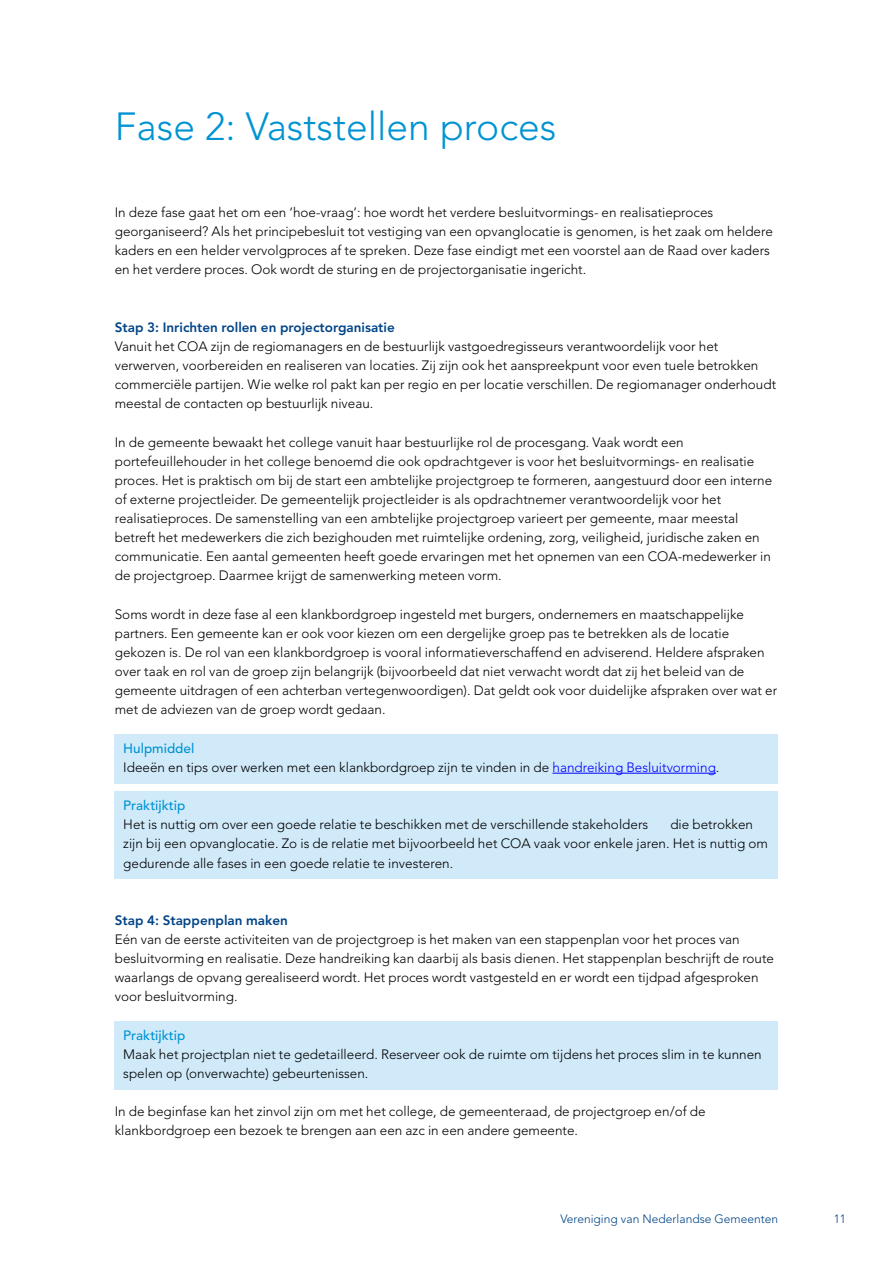
<style>
.page{position:relative;width:893px;height:1263px;background:#fff}
.page>*{position:absolute;margin:0;border:0;box-sizing:border-box;transform-origin:0 0}
.VNG_-_Titel_medium{font:300 39px "Avenir LT Std";color:#0093d3}
.VNG_-_Broodtekst{font:300 13.5px/19.2px "Avenir LT Std";color:#000}
.aceer{font:300 13.5px/19.2px "Avenir LT Std";color:#000}
.VNG_-_Tussenkop{font:800 13.5px "Avenir LT Std";color:#048}
.aceer_kop{font:500 13.5px "Avenir LT Std";color:#0093d3}
.t1{font:300 12px "Avenir LT Std";color:#048}
.s1{color:#00f}
</style>
<div class="page">
<div style="left:115px;top:734px;width:663px;height:30px;background:#d1eaf9"></div>
<div style="left:115px;top:753px;width:663px;height:31px;background:#d1eaf9"></div>
<hr style="left:552px;top:773px;width:164px;height:1px;background:#00f">
<div style="left:115px;top:791px;width:663px;height:31px;background:#d1eaf9"></div>
<div style="left:115px;top:810px;width:663px;height:69px;background:#d1eaf9"></div>
<div style="left:115px;top:1021px;width:663px;height:30px;background:#d1eaf9"></div>
<div style="left:115px;top:1040px;width:663px;height:50px;background:#d1eaf9"></div>
<h1 class="VNG_-_Titel_medium" style="left:115px;top:104px;width:443px">Fase 2: Vaststellen proces</h1>
<p class="VNG_-_Broodtekst" style="left:115px;top:203px;width:660px">In deze fase gaat het om een ‘hoe-vraag’: hoe wordt het verdere besluitvormings- en realisatieproces georganiseerd? Als het principebesluit tot vestiging van een opvanglocatie is genomen, is het zaak om heldere kaders en een helder vervolgproces af te spreken. Deze fase eindigt met een voorstel aan de Raad over kaders en het verdere proces. Ook wordt de sturing en de projectorganisatie ingericht.</p>
<p class="VNG_-_Tussenkop" style="left:115px;top:319px;width:282px">Stap 3: Inrichten rollen en projectorganisatie</p>
<p class="VNG_-_Broodtekst" style="left:115px;top:337px;width:663px">Vanuit het COA zijn de regiomanagers en de bestuurlijk vastgoedregisseurs verantwoordelijk voor het verwerven, voorbereiden en realiseren van locaties. Zij zijn ook het aanspreekpunt voor even tuele betrokken commerciële partijen. Wie welke rol pakt kan per regio en per locatie verschillen. De regiomanager onderhoudt meestal de contacten op bestuurlijk niveau.</p>
<p class="VNG_-_Broodtekst" style="left:115px;top:432px;width:659px">In de gemeente bewaakt het college vanuit haar bestuurlijke rol de procesgang. Vaak wordt een portefeuillehouder in het college benoemd die ook opdrachtgever is voor het besluitvormings- en realisatie proces. Het is praktisch om bij de start een ambtelijke projectgroep te formeren, aangestuurd door een interne of externe projectleider. De gemeentelijk projectleider is als opdrachtnemer verantwoordelijk voor het realisatieproces. De samenstelling van een ambtelijke projectgroep varieert per gemeente, maar meestal betreft het medewerkers die zich bezighouden met ruimtelijke ordening, zorg, veiligheid, juridische zaken en communicatie. Een aantal gemeenten heeft goede ervaringen met het opnemen van een COA-medewerker in de projectgroep. Daarmee krijgt de samenwerking meteen vorm.</p>
<p class="VNG_-_Broodtekst" style="left:115px;top:604px;width:664px">Soms wordt in deze fase al een klankbordgroep ingesteld met burgers, ondernemers en maatschappelijke partners. Een gemeente kan er ook voor kiezen om een dergelijke groep pas te betrekken als de locatie gekozen is. De rol van een klankbordgroep is vooral informatieverschaffend en adviserend. Heldere afspraken over taak en rol van de groep zijn belangrijk (bijvoorbeeld dat niet verwacht wordt dat zij het beleid van de gemeente uitdragen of een achterban vertegenwoordigen). Dat geldt ook voor duidelijke afspraken over wat er met de adviezen van de groep wordt gedaan.</p>
<p class="aceer_kop" style="left:123px;top:740px;width:72px">Hulpmiddel</p>
<p class="aceer" style="left:123px;top:758px;width:598px">Ideeën en tips over werken met een klankbordgroep zijn te vinden in de <span class="s1">handreiking Besluitvorming</span>.</p>
<p class="aceer_kop" style="left:123px;top:798px;width:63px">Praktijktip</p>
<p class="aceer" style="left:123px;top:815px;width:526px">Het is nuttig om over een goede relatie te beschikken met de verschillende stakeholders</p>
<p class="aceer" style="left:123px;top:815px;width:646px;text-indent:547px">die betrokken zijn bij een opvanglocatie. Zo is de relatie met bijvoorbeeld het COA vaak voor enkele jaren. Het is nuttig om gedurende alle fases in een goede relatie te investeren.</p>
<p class="VNG_-_Tussenkop" style="left:115px;top:912px;width:175px">Stap 4: Stappenplan maken</p>
<p class="VNG_-_Broodtekst" style="left:115px;top:930px;width:661px">Eén van de eerste activiteiten van de projectgroep is het maken van een stappenplan voor het proces van besluitvorming en realisatie. Deze handreiking kan daarbij als basis dienen. Het stappenplan beschrijft de route waarlangs de opvang gerealiseerd wordt. Het proces wordt vastgesteld en er wordt een tijdpad afgesproken voor besluitvorming.</p>
<p class="aceer_kop" style="left:123px;top:1027px;width:63px">Praktijktip</p>
<p class="aceer" style="left:123px;top:1045px;width:640px">Maak het projectplan niet te gedetailleerd. Reserveer ook de ruimte om tijdens het proces slim in te kunnen spelen op (onverwachte) gebeurtenissen.</p>
<p class="VNG_-_Broodtekst" style="left:115px;top:1102px;width:592px">In de beginfase kan het zinvol zijn om met het college, de gemeenteraad, de projectgroep en/of de klankbordgroep een bezoek te brengen aan een azc in een andere gemeente.</p>
<p class="t1" style="left:560px;top:1211px;width:219px">Vereniging van Nederlandse Gemeenten</p>
<p class="t1" style="left:834px;top:1211px;width:14px">11</p>
</div>
